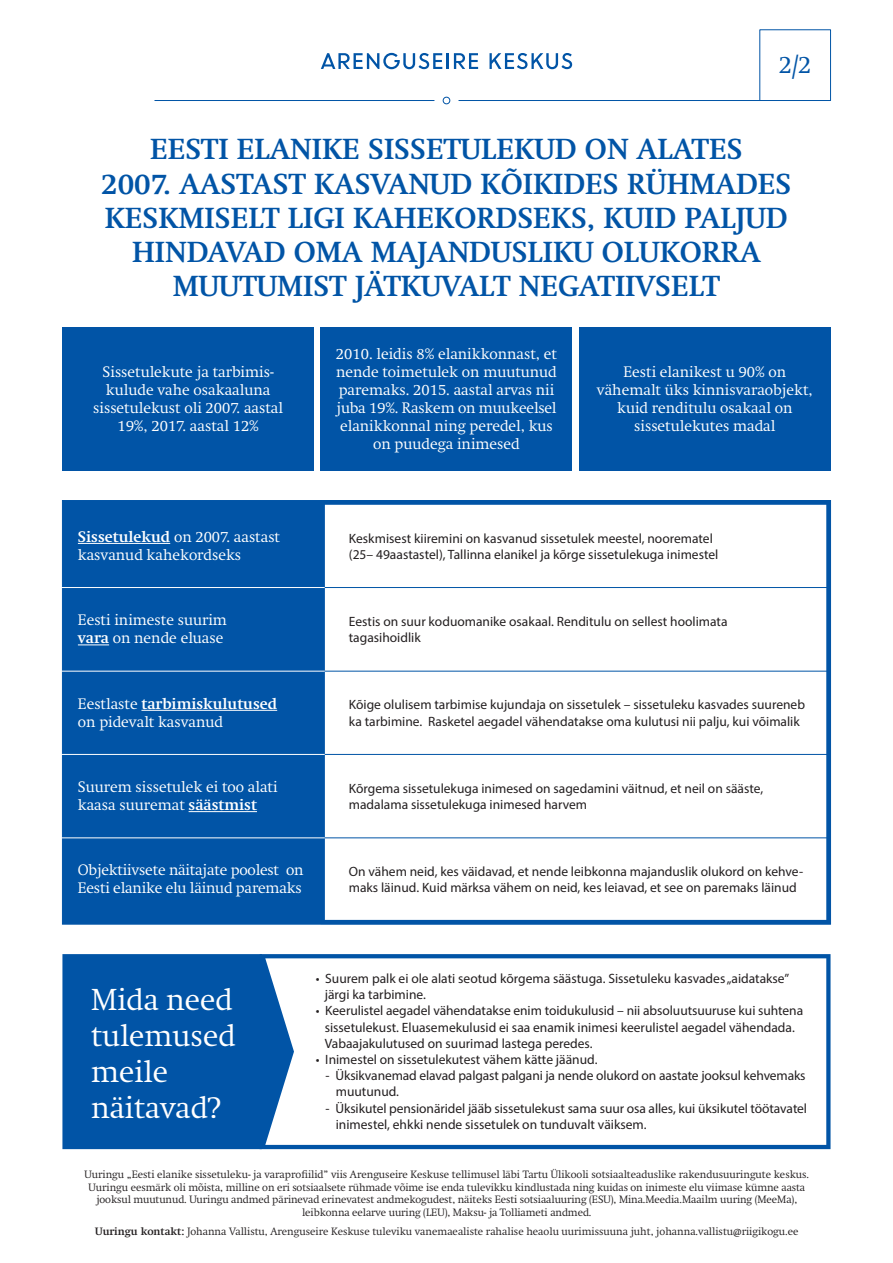
<style>
.page{position:relative;width:893px;height:1263px;background:#fff}
.page>*{position:absolute;margin:0;border:0;box-sizing:border-box;transform-origin:0 0}
.t1{font:300 30px/35.8px "Swift";color:#fff}
.t2{font:700 28.5px/34.2px "Swift";color:#0154a6;text-align:center}
.t3{font:300 24px "Swift";color:#0154a6}
.t4{font:300 15px/18px "Swift";color:#fff}
.t5{font:13.5px/16.2px "Myriad Pro";color:#231f20}
.t6{font:300 10.5px/12.6px "Swift";letter-spacing:-.005em;color:#231f20;text-align:center}
.s1{font-weight:700}
</style>
<div class="page">
<div style="left:62px;top:327px;width:252px;height:143px;background:#0154a6"></div>
<div style="left:321px;top:327px;width:251px;height:143px;background:#0154a6"></div>
<div style="left:579px;top:327px;width:251px;height:143px;background:#0154a6"></div>
<div style="left:62px;top:954px;width:198px;height:195px;background:#0154a6"></div>
<svg style="left:260px;top:954px;width:570px;height:195px"></svg>
<div style="left:62px;top:500px;width:769px;height:424px;background:#0154a6"></div>
<div style="left:321px;top:500px;width:509px;height:424px;background:#fff"></div>
<hr style="left:78px;top:543px;width:92px;height:1px;background:#fff">
<hr style="left:61px;top:587px;width:264px;height:1px;background:#fff">
<hr style="left:325px;top:587px;width:504px;height:1px;background:#0154a6">
<hr style="left:78px;top:644px;width:31px;height:1px;background:#fff">
<hr style="left:61px;top:671px;width:264px;height:1px;background:#fff">
<hr style="left:325px;top:671px;width:504px;height:1px;background:#0154a6">
<hr style="left:141px;top:710px;width:136px;height:1px;background:#fff">
<hr style="left:61px;top:754px;width:264px;height:1px;background:#fff">
<hr style="left:325px;top:754px;width:504px;height:1px;background:#0154a6">
<hr style="left:189px;top:811px;width:68px;height:1px;background:#fff">
<hr style="left:61px;top:837px;width:264px;height:1px;background:#fff">
<hr style="left:325px;top:837px;width:504px;height:1px;background:#0154a6">
<svg style="left:321px;top:53px;width:121px;height:16px"></svg>
<hr style="left:446px;top:53px;width:3px;height:16px;background:#0154a6">
<svg style="left:454px;top:53px;width:24px;height:16px"></svg>
<svg style="left:490px;top:53px;width:82px;height:16px"></svg>
<hr style="left:155px;top:100px;width:279px;height:1px;background:#0154a6">
<hr style="left:459px;top:100px;width:371px;height:1px;background:#0154a6">
<div style="left:443px;top:97px;width:7px;height:7px;border:1px solid #0154a6;border-radius:50%"></div>
<div style="left:759px;top:29px;width:72px;height:72px;border:1px solid #0154a6"></div>
<h3 class="t3" style="left:779px;top:51px;width:34px">2/2</h3>
<h2 class="t2" style="left:101px;top:133px;width:692px">EESTI ELANIKE SISSETULEKUD ON ALATES<br>2007. AASTAST KASVANUD KÕIKIDES RÜHMADES KESKMISELT LIGI KAHEKORDSEKS, KUID PALJUD HINDAVAD OMA MAJANDUSLIKU OLUKORRA MUUTUMIST JÄTKUVALT NEGATIIVSELT</h2>
<p class="t4" style="left:93px;top:363px;width:191px;text-align:center">Sissetulekute ja tarbimis&shy;kulude vahe osakaaluna sissetulekust oli 2007. aastal<br>19%, 2017. aastal 12%</p>
<p class="t4" style="left:336px;top:345px;width:222px;text-align:center">2010. leidis 8% elanikkonnast, et nende toimetulek on muutunud paremaks. 2015. aastal arvas nii juba 19%. Raskem on muukeelsel elanikkonnal ning peredel, kus on puudega inimesed</p>
<p class="t4" style="left:597px;top:363px;width:217px;text-align:center">Eesti elanikest u 90% on vähemalt üks kinnisvaraobjekt, kuid renditulu osakaal on sissetulekutes madal</p>
<p class="t4" style="left:78px;top:528px;width:204px"><span class="s1">Sissetulekud</span> on 2007. aastast kasvanud kahekordseks</p>
<p class="t5" style="left:349px;top:530px;width:371px">Keskmisest kiiremini on kasvanud sissetulek meestel, noorematel (25– 49aastastel), Tallinna elanikel ja kõrge sissetulekuga inimestel</p>
<p class="t4" style="left:78px;top:611px;width:151px">Eesti inimeste suurim <span class="s1">vara</span> on nende eluase</p>
<p class="t5" style="left:349px;top:613px;width:380px">Eestis on suur koduomanike osakaal. Renditulu on sellest hoolimata tagasihoidlik</p>
<p class="t4" style="left:78px;top:695px;width:201px">Eestlaste <span class="s1">tarbimiskulutused </span>on pidevalt kasvanud</p>
<p class="t5" style="left:349px;top:696px;width:458px">Kõige olulisem tarbimise kujundaja on sissetulek – sissetuleku kasvades suureneb ka tarbimine. Rasketel aegadel vähendatakse oma kulutusi nii palju, kui võimalik</p>
<p class="t4" style="left:78px;top:778px;width:201px">Suurem sissetulek ei too alati kaasa suuremat <span class="s1">säästmist</span></p>
<p class="t5" style="left:349px;top:780px;width:416px">Kõrgema sissetulekuga inimesed on sagedamini väitnud, et neil on sääste, madalama sissetulekuga inimesed harvem</p>
<p class="t4" style="left:78px;top:861px;width:227px">Objektiivsete näitajate poolest on<br>Eesti elanike elu läinud paremaks</p>
<p class="t5" style="left:349px;top:863px;width:456px">On vähem neid, kes väidavad, et nende leibkonna majanduslik olukord on kehve&shy;maks läinud. Kuid märksa vähem on neid, kes leiavad, et see on paremaks läinud</p>
<h1 class="t1" style="left:91px;top:982px;width:146px">Mida need tulemused meile näitavad?</h1>
<p class="t5" style="left:325px;top:970px;width:466px;text-indent:-9px">• Suurem palk ei ole alati seotud kõrgema säästuga. Sissetuleku kasvades „aidatakse” järgi ka tarbimine.</p>
<p class="t5" style="left:325px;top:1002px;width:480px;text-indent:-9px">• Keerulistel aegadel vähendatakse enim toidukulusid – nii absoluutsuuruse kui suhtena sissetulekust. Eluasemekulusid ei saa enamik inimesi keerulistel aegadel vähendada.<br>Vabaajakulutused on suurimad lastega peredes.</p>
<p class="t5" style="left:316px;top:1051px;width:283px">• Inimestel on sissetulekutest vähem kätte jäänud.</p>
<p class="t5" style="left:336px;top:1067px;width:471px;text-indent:-10px">- Üksikvanemad elavad palgast palgani ja nende olukord on aastate jooksul kehvemaks muutunud.</p>
<p class="t5" style="left:336px;top:1100px;width:473px;text-indent:-10px">- Üksikutel pensionäridel jääb sissetulekust sama suur osa alles, kui üksikutel töötavatel inimestel, ehkki nende sissetulek on tunduvalt väiksem.</p>
<p class="t6" style="left:84px;top:1168px;width:726px">Uuringu „Eesti elanike sissetuleku- ja varaprofiilid” viis Arenguseire Keskuse tellimusel läbi Tartu Ülikooli sotsiaalteaduslike rakendusuuringute keskus.<br>Uuringu eesmärk oli mõista, milline on eri sotsiaalsete rühmade võime ise enda tulevikku kindlustada ning kuidas on inimeste elu viimase kümne aasta jooksul muutunud. Uuringu andmed pärinevad erinevatest andmekogudest, näiteks Eesti sotsiaaluuring (ESU), Mina.Meedia.Maailm uuring (MeeMa), leibkonna eelarve uuring (LEU), Maksu- ja Tolliameti andmed.</p>
<p class="t6" style="left:95px;top:1225px;width:705px"><span class="s1">Uuringu kontakt:</span> Johanna Vallistu, Arenguseire Keskuse tuleviku vanemaealiste rahalise heaolu uurimissuuna juht, johanna.vallistu@riigikogu.ee</p>
</div>
